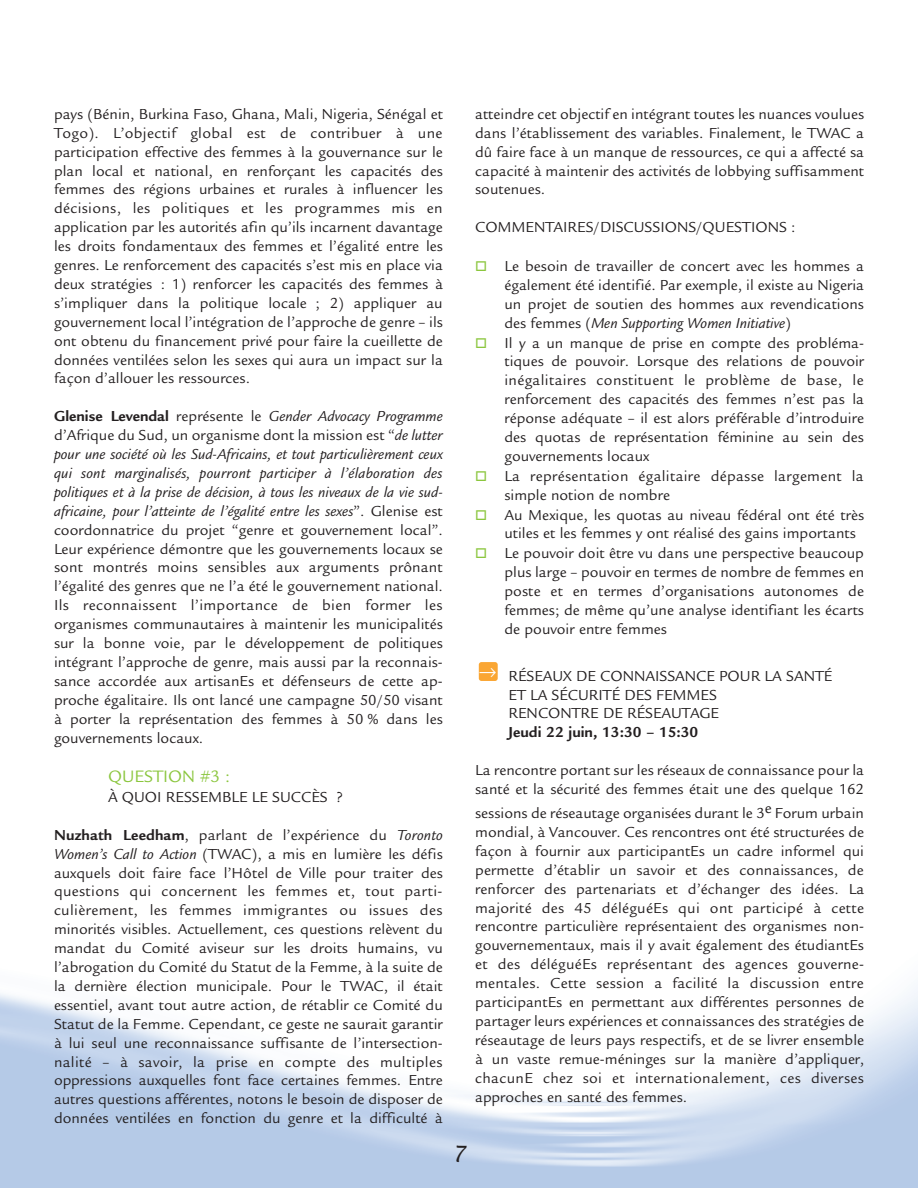
<style>
.page{position:relative;width:918px;height:1188px;background:#fff}
.page>*{position:absolute;margin:0;border:0;box-sizing:border-box;transform-origin:0 0}
.t1{font:italic 21px "Lucida Handwriting";color:#231f20}
.t2{font:18px "Legacy Sans";color:#8bc63e}
.t3{font:15.75px/18.9px "Legacy Sans";color:#231f20;text-align:justify}
.t4{font:15.75px/18.6px "Legacy Sans";letter-spacing:.02em;color:#231f20}
.t5{font:700 15.75px "Legacy Sans";color:#231f20}
.s1{font-weight:700}
.s2{font-style:italic}
.s3{color:#8bc63e}
</style>
<div class="page">
<div style="left:479px;top:662px;width:19px;height:19px;background:#faa633;border-radius:3px"></div>
<p class="t3" style="left:54px;top:106px;width:390px">pays (Bénin, Burkina Faso, Ghana, Mali, Nigeria, Sénégal et Togo). L’objectif global est de contribuer à une participation effective des femmes à la gouvernance sur le plan local et national, en renforçant les capacités des femmes des régions urbaines et rurales à influencer les décisions, les politiques et les programmes mis en application par les autorités afin qu’ils incarnent davantage les droits fondamentaux des femmes et l’égalité entre les genres. Le renforcement des capacités s’est mis en place via deux stratégies : 1) renforcer les capacités des femmes à s’impliquer dans la politique locale ; 2) appliquer au gouvernement local l’intégration de l’approche de genre – ils ont obtenu du financement privé pour faire la cueillette de données ventilées selon les sexes qui aura un impact sur la façon d’allouer les ressources.</p>
<p class="t3" style="left:54px;top:408px;width:390px"><span class="s1">Glenise Levendal</span> représente le <span class="s2">Gender Advocacy Programme </span>d’Afrique du Sud, un organisme dont la mission est “<span class="s2">de lutter pour une société où les Sud-Africains, et tout particulièrement ceux qui sont marginalisés, pourront participer à l’élaboration des politiques et à la prise de décision, à tous les niveaux de la vie sud&shy;africaine, pour l’atteinte de l’égalité entre les sexes</span>”. Glenise est coordonnatrice du projet “genre et gouvernement local”.<br>Leur expérience démontre que les gouvernements locaux se sont montrés moins sensibles aux arguments prônant l’égalité des genres que ne l’a été le gouvernement national.<br>Ils reconnaissent l’importance de bien former les organismes communautaires à maintenir les municipalités sur la bonne voie, par le développement de politiques intégrant l’approche de genre, mais aussi par la reconnais&shy;sance accordée aux artisanEs et défenseurs de cette ap&shy;proche égalitaire. Ils ont lancé une campagne 50/50 visant à porter la représentation des femmes à 50 % dans les gouvernements locaux.</p>
<p class="t2" style="left:108px;top:769px;width:124px">QUESTION #3 :</p>
<p class="t3" style="left:108px;top:789px;width:237px">À QUOI RESSEMBLE LE SUCCÈS ?</p>
<p class="t3" style="left:54px;top:827px;width:390px"><span class="s1">Nuzhath Leedham</span>, parlant de l’expérience du <span class="s2">Toronto Women’s Call to Action</span> (TWAC), a mis en lumière les défis auxquels doit faire face l’Hôtel de Ville pour traiter des questions qui concernent les femmes et, tout parti&shy;culièrement, les femmes immigrantes ou issues des minorités visibles. Actuellement, ces questions relèvent du mandat du Comité aviseur sur les droits humains, vu l’abrogation du Comité du Statut de la Femme, à la suite de la dernière élection municipale. Pour le TWAC, il était essentiel, avant tout autre action, de rétablir ce Comité du Statut de la Femme. Cependant, ce geste ne saurait garantir à lui seul une reconnaissance suffisante de l’intersection&shy;nalité – à savoir, la prise en compte des multiples oppressions auxquelles font face certaines femmes. Entre autres questions afférentes, notons le besoin de disposer de données ventilées en fonction du genre et la difficulté à</p>
<p class="t3" style="left:475px;top:106px;width:390px">atteindre cet objectif en intégrant toutes les nuances voulues dans l’établissement des variables. Finalement, le TWAC a dû faire face à un manque de ressources, ce qui a affecté sa capacité à maintenir des activités de lobbying suffisamment soutenues.</p>
<p class="t3" style="left:475px;top:219px;width:322px">COMMENTAIRES/DISCUSSIONS/QUESTIONS :</p>
<p class="t3" style="left:504px;top:259px;width:361px;text-indent:-29px"><span class="s3">□</span> Le besoin de travailler de concert avec les hommes a également été identifié. Par exemple, il existe au Nigeria un projet de soutien des hommes aux revendications des femmes (<span class="s2">Men Supporting Women Initiative</span>)</p>
<p class="t3" style="left:504px;top:335px;width:361px;text-indent:-29px"><span class="s3">□</span> Il y a un manque de prise en compte des probléma&shy;tiques de pouvoir. Lorsque des relations de pouvoir inégalitaires constituent le problème de base, le renforcement des capacités des femmes n’est pas la réponse adéquate – il est alors préférable d’introduire des quotas de représentation féminine au sein des gouvernements locaux</p>
<p class="t4" style="left:504px;top:468px;width:361px;text-indent:-29px"><span class="s3">□</span> La représentation égalitaire dépasse largement la simple notion de nombre</p>
<p class="t3" style="left:504px;top:507px;width:361px;text-indent:-29px"><span class="s3">□</span> Au Mexique, les quotas au niveau fédéral ont été très utiles et les femmes y ont réalisé des gains importants</p>
<p class="t3" style="left:504px;top:546px;width:361px;text-indent:-29px"><span class="s3">□</span> Le pouvoir doit être vu dans une perspective beaucoup plus large – pouvoir en termes de nombre de femmes en poste et en termes d’organisations autonomes de femmes; de même qu’une analyse identifiant les écarts de pouvoir entre femmes</p>
<p class="t3" style="left:509px;top:668px;width:325px;text-align:left">RÉSEAUX DE CONNAISSANCE POUR LA SANTÉ<br>ET LA SÉCURITÉ DES FEMMES<br>RENCONTRE DE RÉSEAUTAGE</p>
<p class="t5" style="left:509px;top:726px;width:191px">Jeudi 22 juin, 13:30 – 15:30</p>
<p class="t3" style="left:475px;top:762px;width:390px">La rencontre portant sur les réseaux de connaissance pour la santé et la sécurité des femmes était une des quelque 162</p>
<p class="t3" style="left:475px;top:805px;width:391px">sessions de réseautage organisées durant le 3e Forum urbain mondial, à Vancouver. Ces rencontres ont été structurées de façon à fournir aux participantEs un cadre informel qui permette d’établir un savoir et des connaissances, de renforcer des partenariats et d’échanger des idées. La majorité des 45 déléguéEs qui ont participé à cette rencontre particulière représentaient des organismes non&shy;gouvernementaux, mais il y avait également des étudiantEs et des déléguéEs représentant des agences gouverne&shy;mentales. Cette session a facilité la discussion entre participantEs en permettant aux différentes personnes de partager leurs expériences et connaissances des stratégies de réseautage de leurs pays respectifs, et de se livrer ensemble à un vaste remue-méninges sur la manière d’appliquer, chacunE chez soi et internationalement, ces diverses approches en santé des femmes.</p>
<h1 class="t1" style="left:452px;top:1142px;width:16px">7</h1>
</div>
